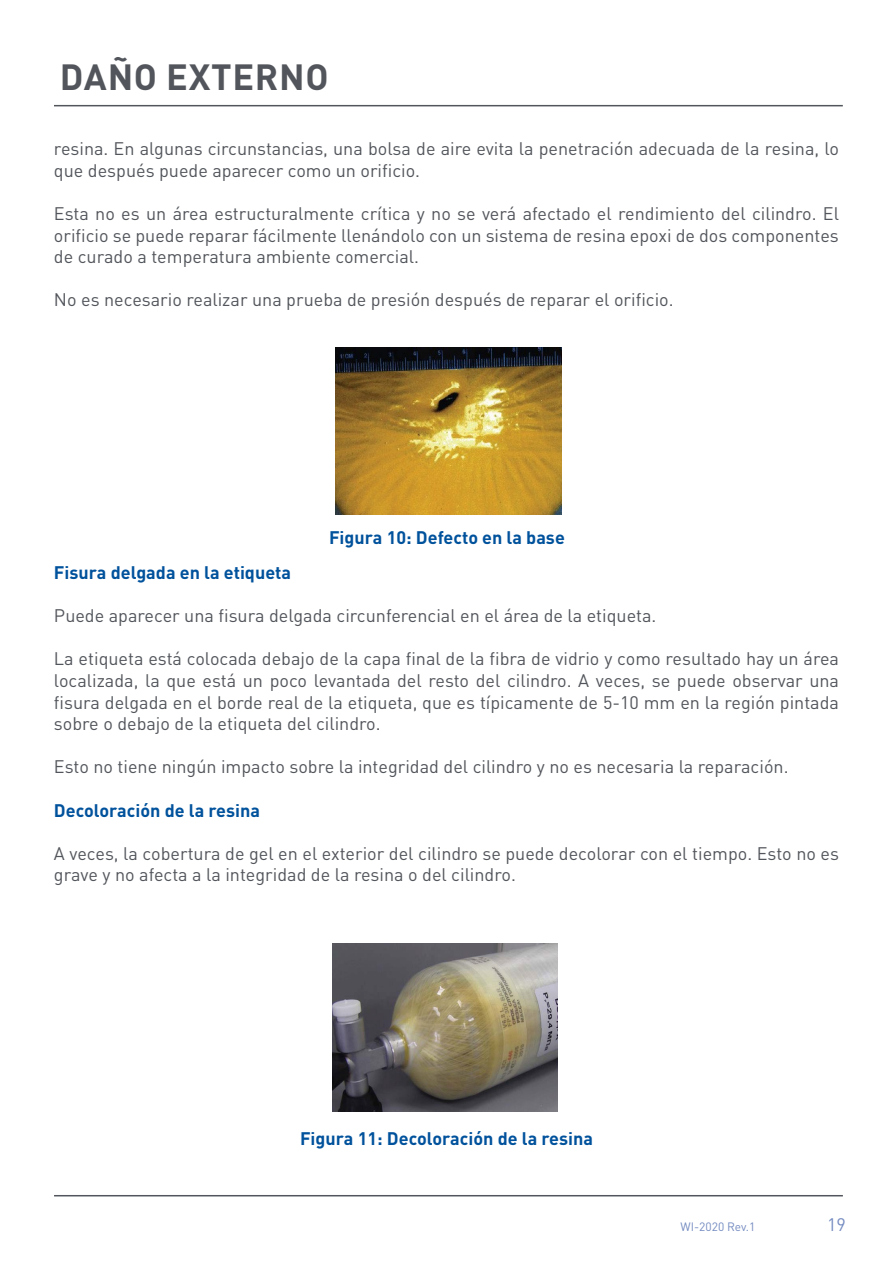
<style>
.page{position:relative;width:893px;height:1263px;background:#fff}
.page>*{position:absolute;margin:0;border:0;box-sizing:border-box;transform-origin:0 0}
.t1{font:700 36px "DIN Pro";letter-spacing:.02em;color:#52555b}
.t2{font:18px/21.6px "DIN Pro";color:#52555b}
.t3{font:700 18px "DIN Pro";color:#00529c}
.t4{font:18px "DIN Pro";color:#758cc1}
.t5{font:12px "DIN Pro";color:#758cc1}
</style>
<div class="page">
<hr style="left:54px;top:1195px;width:789px;height:1px;background:#52555b">
<hr style="left:54px;top:105px;width:789px;height:1px;background:#52555b">
<img style="left:336px;top:347px;width:225px;height:168px">
<img style="left:332px;top:944px;width:225px;height:167px">
<h1 class="t1" style="left:60px;top:47px;width:270px">DAÑO EXTERNO</h1>
<p class="t2" style="left:54px;top:136px;width:786px">resina. En algunas circunstancias, una bolsa de aire evita la penetración adecuada de la resina, lo que después puede aparecer como un orificio.</p>
<p class="t2" style="left:54px;top:201px;width:786px;text-align:justify">Esta no es un área estructuralmente crítica y no se verá afectado el rendimiento del cilindro. El orificio se puede reparar fácilmente llenándolo con un sistema de resina epoxi de dos componentes de curado a temperatura ambiente comercial.</p>
<p class="t2" style="left:54px;top:287px;width:618px">No es necesario realizar una prueba de presión después de reparar el orificio.</p>
<p class="t3" style="left:329px;top:523px;width:237px">Figura 10: Defecto en la base</p>
<p class="t3" style="left:54px;top:557px;width:239px">Fisura delgada en la etiqueta</p>
<p class="t2" style="left:54px;top:603px;width:601px">Puede aparecer una fisura delgada circunferencial en el área de la etiqueta.</p>
<p class="t2" style="left:54px;top:646px;width:787px;text-align:justify">La etiqueta está colocada debajo de la capa final de la fibra de vidrio y como resultado hay un área localizada, la que está un poco levantada del resto del cilindro. A veces, se puede observar una fisura delgada en el borde real de la etiqueta, que es típicamente de 5-10 mm en la región pintada sobre o debajo de la etiqueta del cilindro.</p>
<p class="t2" style="left:54px;top:754px;width:733px">Esto no tiene ningún impacto sobre la integridad del cilindro y no es necesaria la reparación.</p>
<p class="t3" style="left:54px;top:795px;width:207px">Decoloración de la resina</p>
<p class="t2" style="left:54px;top:841px;width:787px">A veces, la cobertura de gel en el exterior del cilindro se puede decolorar con el tiempo. Esto no es grave y no afecta a la integridad de la resina o del cilindro.</p>
<p class="t3" style="left:300px;top:1124px;width:294px">Figura 11: Decoloración de la resina</p>
<p class="t5" style="left:680px;top:1217px;width:76px">WI-2020 Rev.1</p>
<p class="t4" style="left:827px;top:1210px;width:20px">19</p>
</div>
